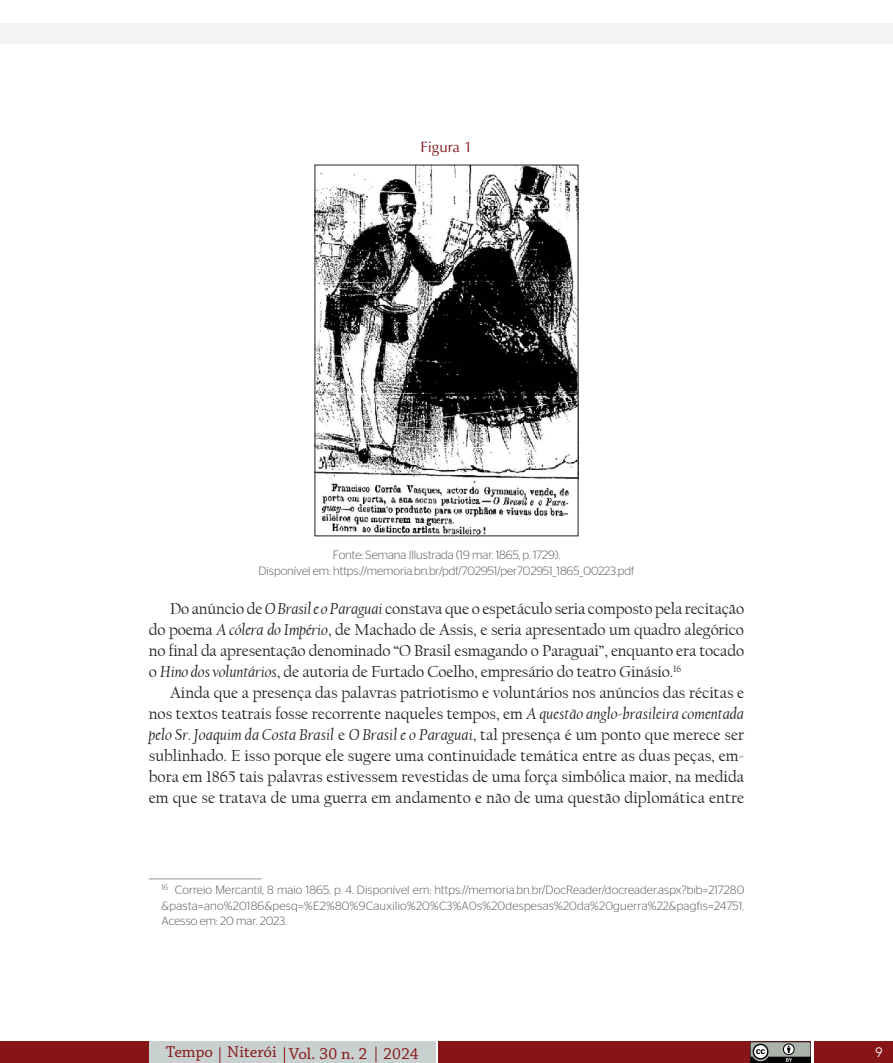
<style>
.page{position:relative;width:893px;height:1063px;background:#fff}
.page>*{position:absolute;margin:0;border:0;box-sizing:border-box;transform-origin:0 0}
.t1{font:16.5px/21px "Californian FB";letter-spacing:-.005em;color:#231f20;text-align:justify}
.t2{font:16.5px "Chaparral Pro Capt";color:#871518}
.Titulo_-_Tabelas_Fig{font:15px "Optima";color:#871518}
.t3{font:300 13.5px "Avenir";color:#fff}
.Rodapé{font:300 12px/15.3px "Stag Sans Round";letter-spacing:.02em;color:#57585a;text-align:justify}
.Legendas_Fotos_Grafi{font:300 12px/16.5px "Stag Sans Round";color:#57585a;text-align:center}
.s1{font-style:italic}
</style>
<div class="page">
<div style="left:0;top:23px;width:893px;height:20px;background:#f3f3f4"></div>
<div style="left:438px;top:1042px;width:372px;height:21px;background:#871518"></div>
<div style="left:0;top:1042px;width:149px;height:21px;background:#871518"></div>
<div style="left:149px;top:1042px;width:286px;height:21px;background:#c8d1d0"></div>
<div style="left:814px;top:1042px;width:79px;height:21px;background:#871518"></div>
<svg style="left:750px;top:1042px;width:61px;height:21px"></svg>
<svg style="left:220px;top:1047px;width:1px;height:16px"></svg>
<svg style="left:284px;top:1047px;width:1px;height:16px"></svg>
<svg style="left:376px;top:1047px;width:1px;height:15px"></svg>
<img style="left:317px;top:167px;width:259px;height:367px">
<hr style="left:149px;top:878px;width:112px;height:1px;background:#939598">
<p class="Titulo_-_Tabelas_Fig" style="left:420px;top:138px;width:54px">Figura 1</p>
<p class="Legendas_Fotos_Grafi" style="left:259px;top:546px;width:377px">Fonte: Semana Illustrada (19 mar. 1865, p. 1729).<br>Disponível em: https://memoria.bn.br/pdf/702951/per702951_1865_00223.pdf</p>
<p class="t1" style="left:149px;top:599px;width:597px;text-indent:21px">Do anúncio de <span class="s1">O Brasil e o Paraguai</span> constava que o espetáculo seria composto pela recitação do poema <span class="s1">A cólera do Império</span>, de Machado de Assis, e seria apresentado um quadro alegórico no final da apresentação denominado “O Brasil esmagando o Paraguai”, enquanto era tocado o <span class="s1">Hino dos voluntários</span>, de autoria de Furtado Coelho, empresário do teatro Ginásio.<sup>16</sup></p>
<p class="t1" style="left:149px;top:683px;width:597px;text-indent:21px">Ainda que a presença das palavras patriotismo e voluntários nos anúncios das récitas e nos textos teatrais fosse recorrente naqueles tempos, em <span class="s1">A questão anglo-brasileira comentada pelo Sr. Joaquim da Costa Brasil</span> e <span class="s1">O Brasil e o Paraguai</span>, tal presença é um ponto que merece ser sublinhado. E isso porque ele sugere uma continuidade temática entre as duas peças, em&shy;bora em 1865 tais palavras estivessem revestidas de uma força simbólica maior, na medida em que se tratava de uma guerra em andamento e não de uma questão diplomática entre</p>
<p class="Rodapé" style="left:162px;top:882px;width:584px"><sup>16</sup> Correio Mercantil, 8 maio 1865, p. 4. Disponível em: https://memoria.bn.br/DocReader/docreader.aspx?bib=217280 &amp;pasta=ano%20186&amp;pesq=%E2%80%9Cauxilio%20%C3%A0s%20despesas%20da%20guerra%22&amp;pagfis=24751.<br>Acesso em: 20 mar. 2023.</p>
<p class="t2" style="left:166px;top:1044px;width:255px">Tempo Niterói Vol. 30 n. 2 2024</p>
<p class="t3" style="left:875px;top:1044px;width:9px">9</p>
</div>
